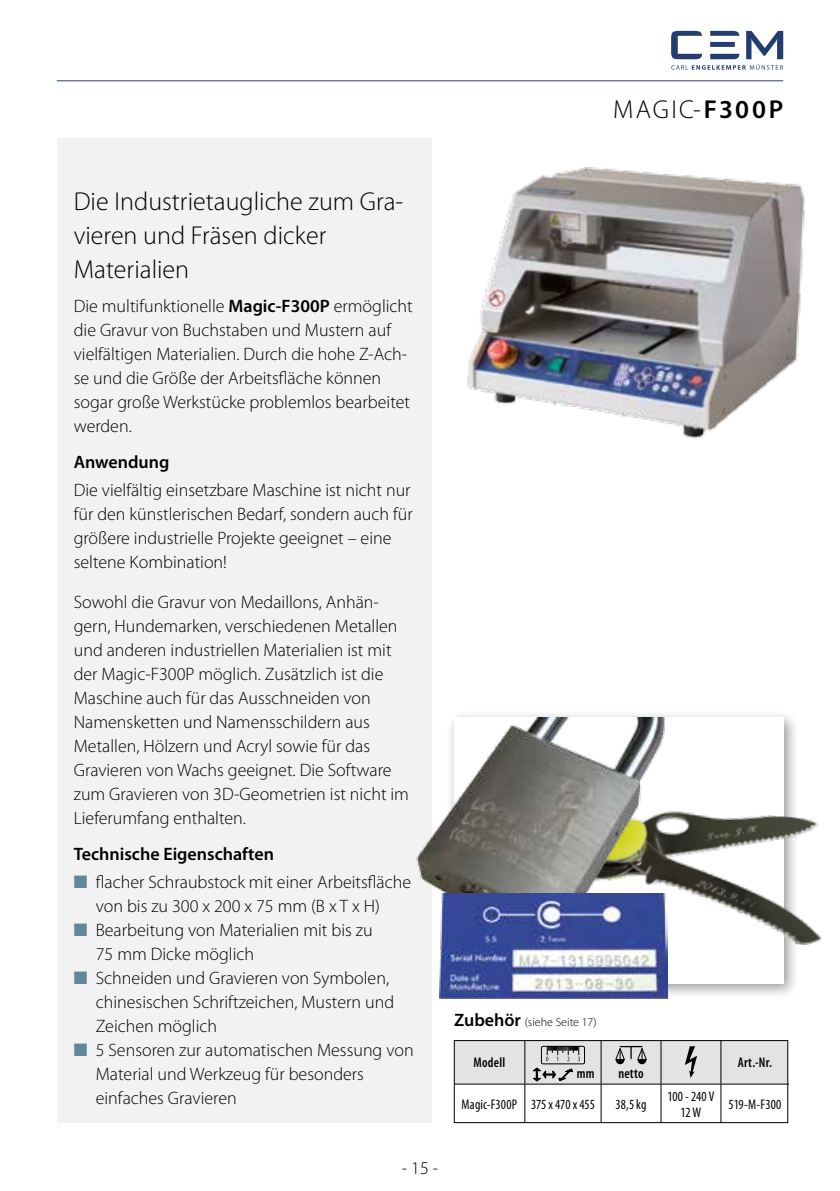
<style>
.page{position:relative;width:840px;height:1191px;background:#fff}
.page>*{position:absolute;margin:0;border:0;box-sizing:border-box;transform-origin:0 0}
.t1{font:300 26px/34px "Myriad Pro";color:#000}
.t2{font:300 18px/24px "Myriad Pro";color:#000}
.t3{font:600 18px "Myriad Pro";color:#000}
.t4{font:condensed 14px/16px "Myriad Pro";letter-spacing:.01em;color:#000;text-align:center;scale:.96 1}
.t5{font:600 condensed 14px "Myriad Pro";letter-spacing:.02em;color:#000;scale:.96 1}
.t6{font:300 12px "Myriad Pro";color:#000}
.s1{font-weight:600}
.s2{color:#61889a}
.s3{font-weight:600;font-size:18px}
</style>
<div class="page">
<div style="left:57px;top:139px;width:374px;height:983px;background:#f2f2f2"></div>
<hr style="left:57px;top:80px;width:725px;height:1px;background:#243d70">
<svg style="left:671px;top:31px;width:111px;height:39px"></svg>
<div style="left:446px;top:709px;width:352px;height:291px;background:#000;opacity:.4"></div>
<div style="left:454px;top:717px;width:328px;height:267px;background:#fff"></div>
<hr style="left:524px;top:1084px;width:1px;height:38px;background:#000">
<hr style="left:600px;top:1084px;width:1px;height:38px;background:#000">
<hr style="left:660px;top:1084px;width:1px;height:38px;background:#000">
<hr style="left:720px;top:1084px;width:1px;height:38px;background:#000">
<svg style="left:456px;top:1042px;width:329px;height:42px;background:#d2d2d2"></svg>
<div style="left:454px;top:1040px;width:333px;height:82px;border:1px solid #000"></div>
<img style="left:467px;top:167px;width:338px;height:272px">
<img style="left:667px;top:799px;width:154px;height:148px">
<img style="left:416px;top:717px;width:255px;height:192px">
<img style="left:439px;top:893px;width:228px;height:105px">
<h1 class="t1" style="left:613px;top:92px;width:171px">MAGIC-<span class="s1">F300P</span></h1>
<h1 class="t1" style="left:74px;top:184px;width:331px">Die Industrietaugliche zum Gra&shy;vieren und Fräsen dicker<br>Materialien</h1>
<p class="t2" style="left:74px;top:294px;width:340px">Die multifunktionelle <span class="s1">Magic-F300P</span> ermöglicht die Gravur von Buchstaben und Mustern auf vielfältigen Materialien. Durch die hohe Z-Ach&shy;se und die Größe der Arbeitsfläche können sogar große Werkstücke problemlos bearbeitet werden.</p>
<p class="t3" style="left:74px;top:450px;width:97px">Anwendung</p>
<p class="t2" style="left:74px;top:478px;width:340px">Die vielfältig einsetzbare Maschine ist nicht nur für den künstlerischen Bedarf, sondern auch für größere industrielle Projekte geeignet – eine seltene Kombination!</p>
<p class="t2" style="left:74px;top:590px;width:336px">Sowohl die Gravur von Medaillons, Anhän&shy;gern, Hundemarken, verschiedenen Metallen und anderen industriellen Materialien ist mit der Magic-F300P möglich. Zusätzlich ist die Maschine auch für das Ausschneiden von Namensketten und Namensschildern aus Metallen, Hölzern und Acryl sowie für das Gravieren von Wachs geeignet. Die Software zum Gravieren von 3D-Geometrien ist nicht im Lieferumfang enthalten.</p>
<p class="t3" style="left:74px;top:842px;width:202px">Technische Eigenschaften</p>
<p class="t2" style="left:74px;top:870px;width:339px;text-align:center"><span class="s2">■</span> flacher Schraubstock mit einer Arbeitsfläche von bis zu 300 x 200 x 75 mm (B x T x H)</p>
<p class="t2" style="left:96px;top:918px;width:278px;text-indent:-22px"><span class="s2">■</span> Bearbeitung von Materialien mit bis zu<br>75 mm Dicke möglich</p>
<p class="t2" style="left:96px;top:966px;width:300px;text-indent:-22px"><span class="s2">■</span> Schneiden und Gravieren von Symbolen, chinesischen Schriftzeichen, Mustern und<br>Zeichen möglich</p>
<p class="t2" style="left:96px;top:1038px;width:319px;text-indent:-22px"><span class="s2">■</span> 5 Sensoren zur automatischen Messung von<br>Material und Werkzeug für besonders einfaches Gravieren</p>
<p class="t6" style="left:454px;top:1015px;width:144px"><span class="s3">Zubehör</span> (siehe Seite 17)</p>
<p class="t5" style="left:473px;top:1054px;width:129px">Modell ↕↔↕mm</p>
<p class="t5" style="left:618px;top:1065px;width:28px">netto</p>
<p class="t5" style="left:737px;top:1054px;width:37px">Art.-Nr.</p>
<p class="t4" style="left:461px;top:1096px;width:140px">Magic-F300P 375 x 470 x 455</p>
<p class="t4" style="left:615px;top:1096px;width:34px">38,5 kg</p>
<p class="t4" style="left:667px;top:1088px;width:51px">100 - 240 V<br>12 W</p>
<p class="t4" style="left:728px;top:1096px;width:56px">519-M-F300</p>
<p class="t2" style="left:401px;top:1156px;width:38px">- 15 -</p>
</div>
